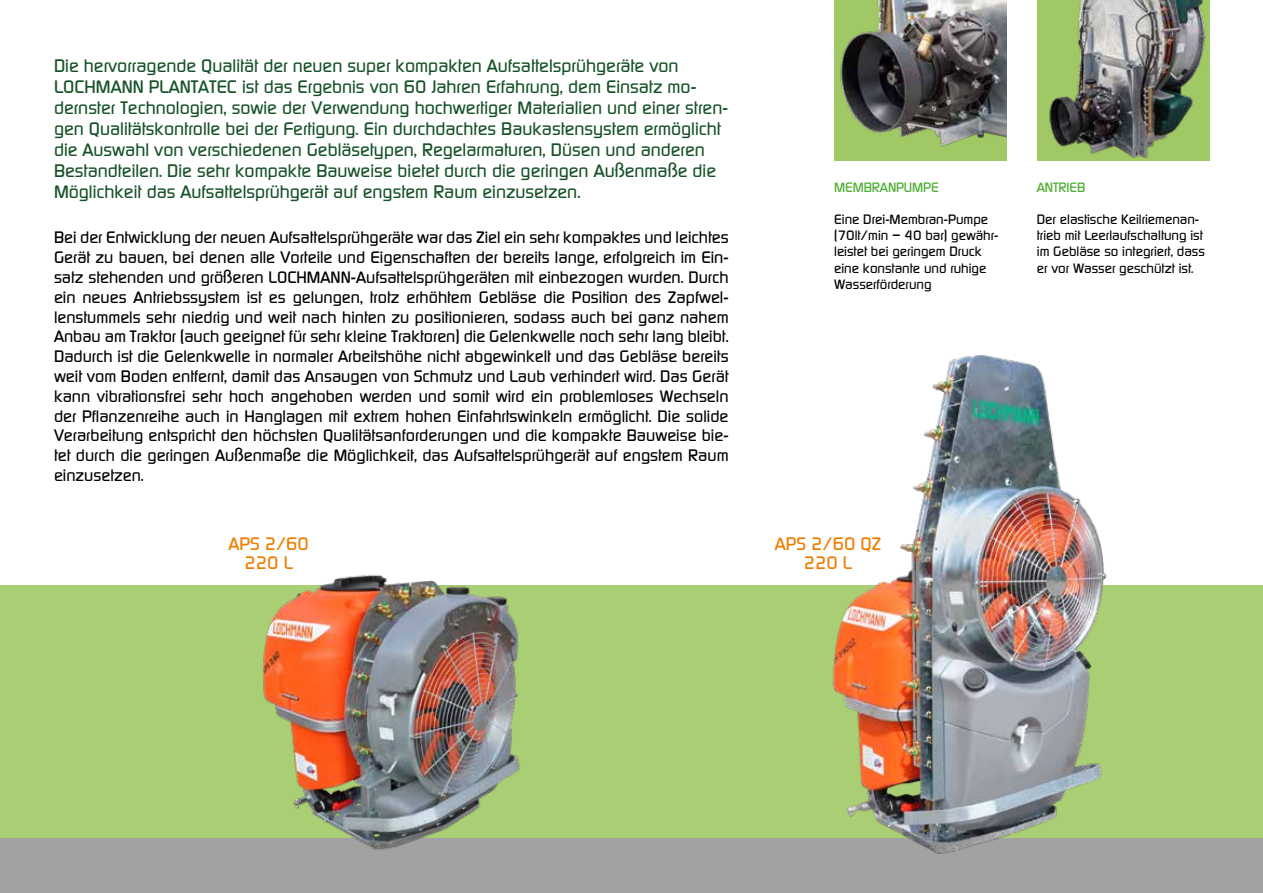
<style>
.page{position:relative;width:1263px;height:893px;background:#fff}
.page>*{position:absolute;margin:0;border:0;box-sizing:border-box;transform-origin:0 0}
.t1{font:500 18px/21px "Continuum";color:#165227}
.t2{font:500 18px/19.5px "Continuum";color:#ef7d00;text-align:center}
.t3{font:500 16.5px/19.8px "Continuum";color:#000;text-align:justify}
.t4{font:500 13.5px/16.2px "Continuum";color:#000}
.t5{font:500 13.5px "Continuum";letter-spacing:-.01em;color:#4cae32}
</style>
<div class="page">
<div style="left:0;top:837px;width:1263px;height:56px;background:#a2a2a1"></div>
<div style="left:0;top:585px;width:1263px;height:252px;background:#a9ce73"></div>
<div style="left:834px;top:0;width:172px;height:161px;background:#a0c966"></div>
<div style="left:1037px;top:0;width:172px;height:161px;background:#a0c966"></div>
<img style="left:840px;top:0;width:166px;height:147px">
<img style="left:1049px;top:0;width:157px;height:158px">
<img style="left:234px;top:574px;width:389px;height:277px">
<img style="left:782px;top:354px;width:374px;height:500px">
<p class="t1" style="left:54px;top:55px;width:675px">Die hervorragende Qualität der neuen super kompakten Aufsattelsprühgeräte von LOCHMANN PLANTATEC ist das Ergebnis von 60 Jahren Erfahrung, dem Einsatz mo&shy;dernster Technologien, sowie der Verwendung hochwertiger Materialien und einer stren&shy;gen Qualitätskontrolle bei der Fertigung. Ein durchdachtes Baukastensystem ermöglicht die Auswahl von verschiedenen Gebläsetypen, Regelarmaturen, Düsen und anderen Bestandteilen. Die sehr kompakte Bauweise bietet durch die geringen Außenmaße die Möglichkeit das Aufsattelsprühgerät auf engstem Raum einzusetzen.</p>
<p class="t3" style="left:54px;top:227px;width:676px">Bei der Entwicklung der neuen Aufsattelsprühgeräte war das Ziel ein sehr kompaktes und leichtes Gerät zu bauen, bei denen alle Vorteile und Eigenschaften der bereits lange, erfolgreich im Ein&shy;satz stehenden und größeren LOCHMANN-Aufsattelsprühgeräten mit einbezogen wurden. Durch ein neues Antriebssystem ist es gelungen, trotz erhöhtem Gebläse die Position des Zapfwel&shy;lenstummels sehr niedrig und weit nach hinten zu positionieren, sodass auch bei ganz nahem Anbau am Traktor (auch geeignet für sehr kleine Traktoren) die Gelenkwelle noch sehr lang bleibt.<br>Dadurch ist die Gelenkwelle in normaler Arbeitshöhe nicht abgewinkelt und das Gebläse bereits weit vom Boden entfernt, damit das Ansaugen von Schmutz und Laub verhindert wird. Das Gerät kann vibrationsfrei sehr hoch angehoben werden und somit wird ein problemloses Wechseln der Pflanzenreihe auch in Hanglagen mit extrem hohen Einfahrtswinkeln ermöglicht. Die solide Verarbeitung entspricht den höchsten Qualitätsanforderungen und die kompakte Bauweise bie&shy;tet durch die geringen Außenmaße die Möglichkeit, das Aufsattelsprühgerät auf engstem Raum einzusetzen.</p>
<p class="t5" style="left:834px;top:178px;width:106px">MEMBRANPUMPE</p>
<p class="t4" style="left:834px;top:211px;width:166px">Eine Drei-Membran-Pumpe (70lt/min – 40 bar) gewähr&shy;leistet bei geringem Druck eine konstante und ruhige<br>Wasserförderung</p>
<p class="t2" style="left:229px;top:533px;width:82px">APS 2/60<br>220 L</p>
<p class="t2" style="left:775px;top:533px;width:108px">APS 2/60 QZ<br>220 L</p>
<p class="t5" style="left:1037px;top:178px;width:50px">ANTRIEB</p>
<p class="t4" style="left:1037px;top:211px;width:170px">Der elastische Keilriemenan&shy;trieb mit Leerlaufschaltung ist im Gebläse so integriert, dass er vor Wasser geschützt ist.</p>
</div>
